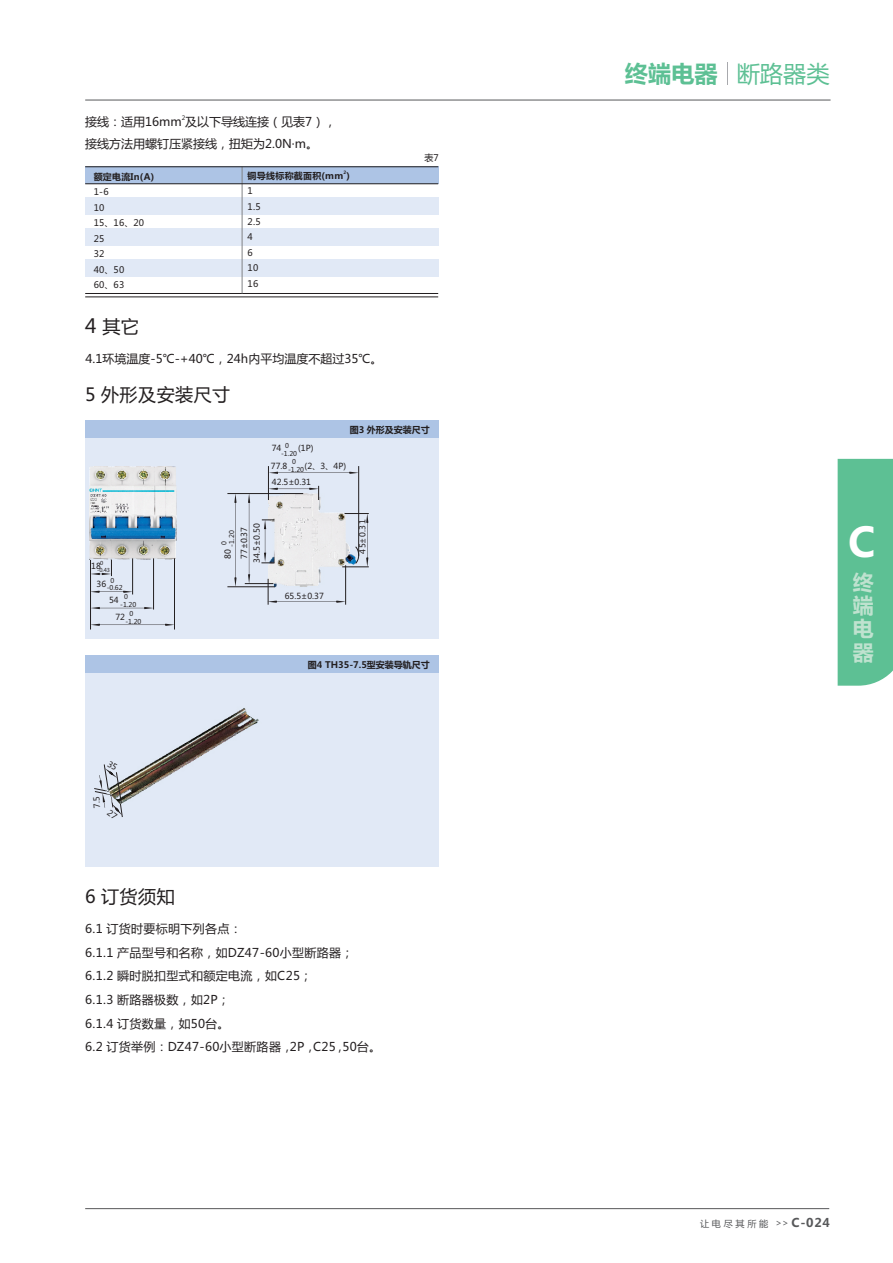
<style>
.page{position:relative;width:893px;height:1263px;background:#fff}
.page>*{position:absolute;margin:0;border:0;box-sizing:border-box;transform-origin:0 0}
.t1{font:700 40.5px "Microsoft Ya Hei";color:#fff}
.t2{font:700 23.25px "Microsoft Ya Hei";color:#5dc094}
.t3{font:700 21px/23.2px "Microsoft Ya Hei";color:#bfe2cf;text-align:justify}
.t4{font:18px "Microsoft Ya Hei";letter-spacing:.03em;color:#231f20}
.t5{font:12px/23.7px "Microsoft Ya Hei";letter-spacing:.03em;color:#231f20}
.t6{font:12px "Microsoft Ya Hei";color:#231f20}
.t7{font:9.15px "Microsoft Ya Hei";color:#57585a}
.t8{font:9px/15.5px "Microsoft Ya Hei";letter-spacing:.03em;color:#231f20}
.t9{font:700 9px "Microsoft Ya Hei";color:#231f20}
.t10{font:8.25px "Microsoft Ya Hei";color:#231f20}
.t11{font:6.6px/7.6px "Microsoft Ya Hei";color:#231f20}
.t12{font:6px "Microsoft Ya Hei";color:#231f20}
.t13{font:5.4px "Microsoft Ya Hei";color:#231f20}
.t14{font:700 4.5px "Microsoft Ya Hei";color:#231f20}
.s1{font-weight:700}
.s2{font-size:19.5px}
.s3{font-weight:400}
.s4{font-size:9px}
.s5{font-weight:700;font-size:12px}
</style>
<div class="page">
<div style="left:85px;top:656px;width:353px;height:211px;background:#e1e9f6"></div>
<div style="left:85px;top:656px;width:353px;height:17px;background:#adc4e5"></div>
<img style="left:123px;top:708px;width:136px;height:95px">
<div style="left:85px;top:437px;width:353px;height:202px;background:#e1e9f6"></div>
<div style="left:85px;top:420px;width:353px;height:17px;background:#adc4e5"></div>
<svg style="left:91px;top:591px;width:41px;height:2px"></svg>
<svg style="left:91px;top:607px;width:62px;height:2px"></svg>
<svg style="left:91px;top:624px;width:83px;height:2px"></svg>
<svg style="left:91px;top:560px;width:21px;height:16px"></svg>
<hr style="left:90px;top:558px;width:1px;height:71px;background:#231f20">
<img style="left:90px;top:466px;width:86px;height:94px">
<hr style="left:132px;top:558px;width:1px;height:36px;background:#231f20">
<hr style="left:153px;top:558px;width:1px;height:51px;background:#231f20">
<hr style="left:174px;top:558px;width:1px;height:71px;background:#231f20">
<svg style="left:269px;top:472px;width:89px;height:2px"></svg>
<svg style="left:234px;top:494px;width:3px;height:92px"></svg>
<hr style="left:268px;top:466px;width:1px;height:34px;background:#231f20">
<hr style="left:358px;top:466px;width:1px;height:90px;background:#231f20">
<hr style="left:227px;top:493px;width:76px;height:1px;background:#231f20">
<svg style="left:245px;top:486px;width:124px;height:119px"></svg>
<hr style="left:227px;top:586px;width:48px;height:1px;background:#231f20">
<hr style="left:85px;top:100px;width:746px;height:1px;background:#57585a">
<hr style="left:85px;top:1208px;width:744px;height:1px;background:#57585a">
<div style="left:838px;top:459px;width:55px;height:227px;background:#5dc094"></div>
<div style="left:85px;top:167px;width:353px;height:17px;background:#adc4e5"></div>
<div style="left:85px;top:197px;width:353px;height:17px;background:#e1e9f6"></div>
<div style="left:85px;top:228px;width:353px;height:17px;background:#e1e9f6"></div>
<div style="left:85px;top:260px;width:353px;height:17px;background:#e1e9f6"></div>
<hr style="left:85px;top:293px;width:353px;height:1px;background:#231f20">
<hr style="left:85px;top:296px;width:353px;height:1px;background:#231f20">
<hr style="left:242px;top:167px;width:1px;height:126px;background:#808285">
<svg style="left:727px;top:62px;width:1px;height:23px"></svg>
<hr style="left:85px;top:166px;width:353px;height:1px;background:#231f20">
<hr style="left:85px;top:183px;width:353px;height:1px;background:#231f20">
<svg style="left:94px;top:764px;width:29px;height:53px"></svg>
<p class="t12" style="left:182px;top:115px;width:5px">2</p>
<p class="t6" style="left:85px;top:138px;width:234px">接线方法用螺钉压紧接线，扭矩为2.0N·m。</p>
<p class="t6" style="left:85px;top:116px;width:253px">接线：适用16mm 及以下导线连接（见表7），</p>
<p class="t8" style="left:94px;top:170px;width:62px"><span class="s1">额定电流In(A)<br></span>1-6<br>10<br>15、16、20<br>25<br>32<br>40、50<br>60、63</p>
<p class="t14" style="left:343px;top:171px;width:4px">2</p>
<p class="t8" style="left:248px;top:168px;width:104px"><span class="s1">铜导线标称截面积(mm )<br></span>1<br>1.5<br>2.5<br>4<br>6<br>10<br>16</p>
<p class="t4" style="left:85px;top:319px;width:55px"><span class="s2">4</span> 其它</p>
<p class="t6" style="left:86px;top:353px;width:298px">4.1环境温度-5℃-+40℃，24h内平均温度不超过35℃。</p>
<p class="t4" style="left:85px;top:386px;width:147px">5 外形及安装尺寸</p>
<p class="t8" style="left:424px;top:151px;width:16px">表7</p>
<p class="t10" style="left:272px;top:445px;width:19px">74 <sup>0</sup></p>
<p class="t11" style="left:281px;top:450px;width:18px">-1.20</p>
<p class="t10" style="left:298px;top:445px;width:17px">(1P)</p>
<p class="t9" style="left:350px;top:425px;width:82px">图3 外形及安装尺寸</p>
<p class="t11" style="left:292px;top:458px;width:5px">0</p>
<p class="t10" style="left:271px;top:462px;width:77px">77.8<sub>-1.20</sub>(2、3、4P)</p>
<p class="t10" style="left:91px;top:562px;width:14px">18<sup>0</sup></p>
<p class="t13" style="left:97px;top:567px;width:15px">-0.43</p>
<p class="t10" style="left:97px;top:580px;width:11px">36</p>
<p class="t11" style="left:107px;top:577px;width:18px;text-indent:4px">0 -0.62</p>
<p class="t10" style="left:109px;top:597px;width:11px">54</p>
<p class="t11" style="left:120px;top:594px;width:18px;text-indent:4px">0 -1.20</p>
<p class="t10" style="left:115px;top:613px;width:11px">72</p>
<p class="t11" style="left:125px;top:610px;width:18px;text-indent:4px">0 -1.20</p>
<p class="t10" style="left:272px;top:479px;width:41px">42.5±0.31</p>
<p class="t11" style="left:221px;top:547px;width:18px;rotate:-90deg">0 -1.20</p>
<p class="t10" style="left:253px;top:563px;width:41px;rotate:-90deg">34.5±0.50</p>
<p class="t10" style="left:240px;top:559px;width:34px;rotate:-90deg">77±0.37</p>
<p class="t10" style="left:224px;top:559px;width:11px;rotate:-90deg">80</p>
<p class="t10" style="left:285px;top:592px;width:41px">65.5±0.37</p>
<p class="t10" style="left:359px;top:554px;width:36px;rotate:-90deg">45±0.31</p>
<p class="t9" style="left:308px;top:661px;width:123px">图4 TH35-7.5型安装导轨尺寸</p>
<p class="t4" style="left:85px;top:889px;width:91px">6 订货须知</p>
<p class="t5" style="left:85px;top:918px;width:298px">6.1 订货时要标明下列各点：<br>6.1.1 产品型号和名称，如DZ47-60小型断路器；<br>6.1.2 瞬时脱扣型式和额定电流，如C25；<br>6.1.3 断路器极数，如2P；<br>6.1.4 订货数量，如50台。<br>6.2 订货举例：DZ47-60小型断路器，2P，C25，50台。</p>
<p class="t2" style="left:625px;top:63px;width:206px">终端电器 <span class="s3">断路器类</span></p>
<p class="t1" style="left:848px;top:524px;width:29px">C</p>
<p class="t3" style="left:853px;top:572px;width:22px">终端电器</p>
<p class="t7" style="left:700px;top:1219px;width:131px">让 电 尽 其 所 能 <span class="s4">&gt;&gt;</span> <span class="s5">C-024</span></p>
</div>
